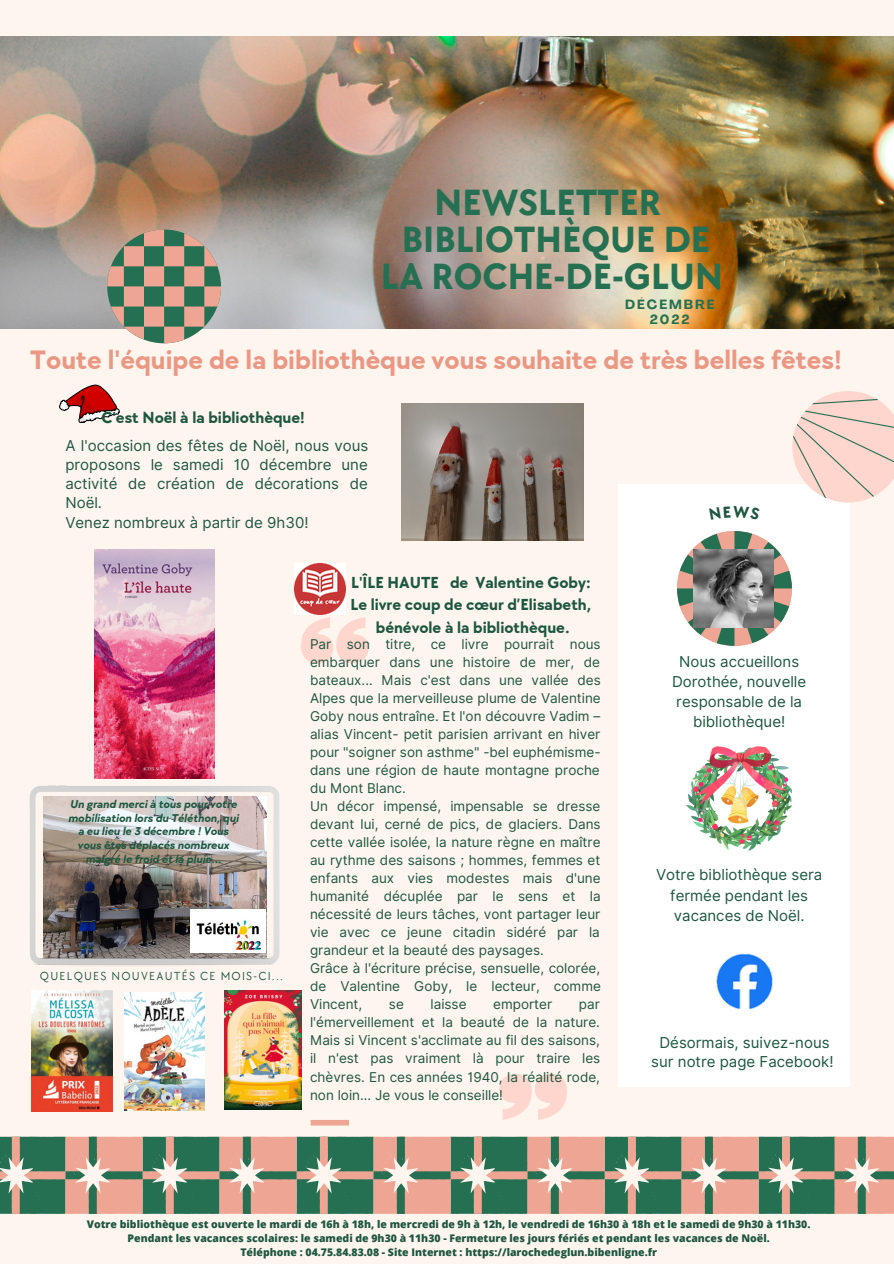
<style>
.page{position:relative;width:894px;height:1264px;background:#fff}
.page>*{position:absolute;margin:0;border:0;box-sizing:border-box;transform-origin:0 0}
.t1{font:700 37.65px/37.2px "TT Chocolates";color:#257052;text-align:center}
.t2{font:700 27.6px "TT Chocolates";color:#ea9783}
.t3{font:700 16.5px/22.5px "TT Chocolates";color:#1d5740;text-align:center}
.t4{font:15px/19.2px "Inter";color:#1d5740;text-align:center}
.t5{font:13.5px/18px "Inter";color:#1d5740}
.t6{font:700 13.2px/15.3px "Agrandir";letter-spacing:.15em;color:#257052;text-align:center}
.t7{font:12px "TT Chocolates";letter-spacing:.1em;color:#1d5740}
.t8{font:italic 700 11.7px/13.6px "TT Chocolates";color:#1d5740;text-align:center}
.t9{font:800 10.5px/14px "Open Sans";color:#1d5740;text-align:center}
</style>
<div class="page">
<div style="left:0;top:0;width:893px;height:1263px;background:#fff5ef"></div>
<img style="left:0;top:37px;width:893px;height:292px">
<svg style="left:301px;top:617px;width:67px;height:46px"></svg>
<svg style="left:499px;top:1074px;width:68px;height:45px"></svg>
<div style="left:618px;top:484px;width:231px;height:602px;background:#fff"></div>
<svg style="left:0;top:1136px;width:893px;height:77px;background:#93937d"></svg>
<svg style="left:677px;top:531px;width:114px;height:115px"></svg>
<svg style="left:107px;top:229px;width:114px;height:114px;background:#989581"></svg>
<svg style="left:792px;top:391px;width:101px;height:111px"></svg>
<div style="left:310px;top:1119px;width:39px;height:6px;background:#efa593"></div>
<img style="left:401px;top:403px;width:182px;height:138px">
<img style="left:294px;top:563px;width:51px;height:51px">
<svg style="left:59px;top:384px;width:61px;height:39px"></svg>
<img style="left:686px;top:746px;width:105px;height:104px">
<img style="left:94px;top:549px;width:121px;height:229px">
<img style="left:693px;top:549px;width:80px;height:78px">
<img style="left:716px;top:953px;width:56px;height:57px">
<img style="left:31px;top:990px;width:81px;height:121px">
<img style="left:124px;top:992px;width:80px;height:117px">
<img style="left:224px;top:990px;width:77px;height:119px">
<img style="left:29px;top:785px;width:250px;height:181px">
<h1 class="t1" style="left:381px;top:185px;width:343px">NEWSLETTER<br>BIBLIOTHÈQUE DE<br>LA ROCHE-DE-GLUN</h1>
<p class="t6" style="left:625px;top:298px;width:91px">DÉCEMBRE<br>2022</p>
<h2 class="t2" style="left:30px;top:344px;width:813px">Toute l'équipe de la bibliothèque vous souhaite de très belles fêtes!</h2>
<p class="t3" style="left:101px;top:407px;width:205px">C'est Noël à la bibliothèque!</p>
<p class="t4" style="left:65px;top:436px;width:304px;text-align:left">A l'occasion des fêtes de Noël, nous vous proposons le samedi 10 décembre une activité de création de décorations de<br>Noël.<br>Venez nombreux à partir de 9h30!</p>
<p class="t8" style="left:68px;top:797px;width:172px">Un grand merci à tous pour votre mobilisation lors du Téléthon, qui a eu lieu le 3 décembre ! Vous vous êtes déplacés nombreux malgré le froid et la pluie...</p>
<p class="t7" style="left:40px;top:969px;width:244px">QUELQUES NOUVEAUTÉS CE MOIS-CI...</p>
<p class="t3" style="left:350px;top:571px;width:242px">L'ÎLE HAUTE de Valentine Goby:<br>Le livre coup de cœur d’Elisabeth, bénévole à la bibliothèque.</p>
<p class="t5" style="left:310px;top:635px;width:292px">Par son titre, ce livre pourrait nous embarquer dans une histoire de mer, de bateaux... Mais c'est dans une vallée des Alpes que la merveilleuse plume de Valentine Goby nous entraîne. Et l'on découvre Vadim – alias Vincent- petit parisien arrivant en hiver pour "soigner son asthme" -bel euphémisme&shy;dans une région de haute montagne proche du Mont Blanc.<br>Un décor impensé, impensable se dresse devant lui, cerné de pics, de glaciers. Dans cette vallée isolée, la nature règne en maître au rythme des saisons ; hommes, femmes et enfants aux vies modestes mais d'une humanité décuplée par le sens et la nécessité de leurs tâches, vont partager leur vie avec ce jeune citadin sidéré par la grandeur et la beauté des paysages.<br>Grâce à l'écriture précise, sensuelle, colorée, de Valentine Goby, le lecteur, comme Vincent,</p>
<p class="t5" style="left:389px;top:995px;width:16px">se</p>
<p class="t5" style="left:430px;top:995px;width:38px">laisse</p>
<p class="t5" style="left:493px;top:995px;width:61px">emporter</p>
<p class="t5" style="left:310px;top:995px;width:292px;text-align:justify;text-indent:269px">par l'émerveillement et la beauté de la nature.<br>Mais si Vincent s'acclimate au fil des saisons, il n'est pas vraiment là pour traire les chèvres. En ces années 1940, la réalité rode, non loin... Je vous le conseille!</p>
<p class="t4" style="left:672px;top:651px;width:136px;line-height:20.2px">Nous accueillons<br>Dorothée, nouvelle responsable de la bibliothèque!</p>
<p class="t4" style="left:655px;top:864px;width:168px;line-height:20.2px">Votre bibliothèque sera fermée pendant les vacances de Noël.</p>
<p class="t4" style="left:651px;top:1032px;width:184px">Désormais, suivez-nous sur notre page Facebook!</p>
<p class="t9" style="left:87px;top:1216px;width:725px">Votre bibliothèque est ouverte le mardi de 16h à 18h, le mercredi de 9h à 12h, le vendredi de 16h30 à 18h et le samedi de 9h30 à 11h30.<br>Pendant les vacances scolaires: le samedi de 9h30 à 11h30 - Fermeture les jours fériés et pendant les vacances de Noël.<br>Téléphone : 04.75.84.83.08 - Site Internet : https://larochedeglun.bibenligne.fr</p>
</div>
